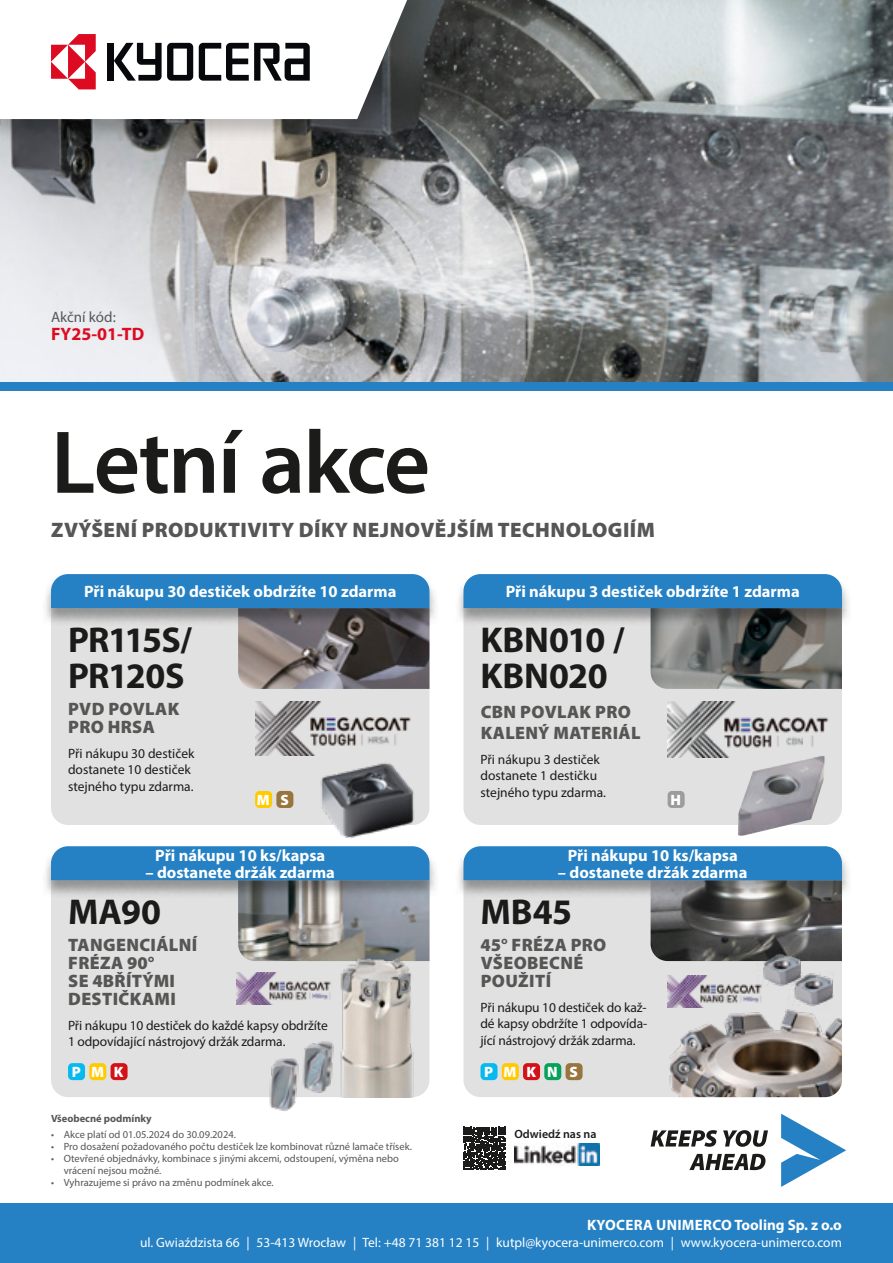
<style>
.page{position:relative;width:893px;height:1263px;background:#fff}
.page>*{position:absolute;margin:0;border:0;box-sizing:border-box;transform-origin:0 0}
.t1{font:600 90px "Myriad Pro";letter-spacing:-.02em;color:#1b1b1a}
.t2{font:700 36px/36px "Myriad Pro";letter-spacing:-.015em;color:#1b1b1a}
.t3{font:900 21px "Myriad Pro";letter-spacing:.02em;color:#565655}
.t4{font:900 18px/18px "Myriad Pro";letter-spacing:.02em;color:#565655}
.t5{font:700 18px "Myriad Pro";color:#dc0b22}
.t6{font:700 16.5px "Myriad Pro";color:#fff}
.t7{font:700 15px "Myriad Pro";letter-spacing:.01em;color:#fff}
.t8{font:900 15px "Myriad Pro";letter-spacing:.685em;color:#fff}
.t9{font:15px "Myriad Pro";color:#565655}
.t10{font:13.5px/16.5px "Myriad Pro";letter-spacing:-.005em;color:#1b1b1a}
.t11{font:13.5px "Myriad Pro";color:#fff}
.t12{font:600 12px "Myriad Pro";color:#1b1b1a}
.t13{font:10.5px/12px "Myriad Pro";color:#565655}
.t14{font:700 10.5px "Myriad Pro";color:#565655}
</style>
<div class="page">
<div style="left:463px;top:898px;width:379px;height:199px;background:#e1e1e1"></div>
<img style="left:651px;top:898px;width:191px;height:63px">
<div style="left:51px;top:626px;width:378px;height:199px;background:#e1e1e1"></div>
<div style="left:51px;top:898px;width:378px;height:199px;background:#e1e1e1"></div>
<div style="left:463px;top:626px;width:379px;height:199px;background:#e1e1e1"></div>
<img style="left:0;top:0;width:893px;height:383px">
<div style="left:0;top:0;width:434px;height:142px;background:#1b1b1a;opacity:.25"></div>
<svg style="left:0;top:0;width:407px;height:119px"></svg>
<div style="left:107px;top:43px;width:6px;height:38px;background:#07080b"></div>
<svg style="left:199px;top:43px;width:111px;height:38px"></svg>
<svg style="left:114px;top:43px;width:79px;height:38px"></svg>
<svg style="left:51px;top:34px;width:45px;height:55px"></svg>
<div style="left:0;top:383px;width:893px;height:8px;background:#2581c4"></div>
<div style="left:0;top:1203px;width:893px;height:60px;background:#2581c4"></div>
<svg style="left:463px;top:1127px;width:43px;height:42px;background:#3d3d3c"></svg>
<img style="left:514px;top:1144px;width:86px;height:21px">
<img style="left:238px;top:626px;width:191px;height:63px">
<img style="left:238px;top:898px;width:191px;height:63px">
<img style="left:651px;top:626px;width:191px;height:63px">
<div style="left:42px;top:573px;width:397px;height:53px;background:#1b1b1a;opacity:.4"></div>
<div style="left:51px;top:574px;width:378px;height:34px;background:#2581c4"></div>
<div style="left:42px;top:845px;width:397px;height:53px;background:#1b1b1a;opacity:.4"></div>
<div style="left:51px;top:846px;width:378px;height:34px;background:#2581c4"></div>
<div style="left:454px;top:845px;width:397px;height:53px;background:#1b1b1a;opacity:.4"></div>
<div style="left:463px;top:846px;width:379px;height:34px;background:#2581c4"></div>
<div style="left:454px;top:573px;width:397px;height:53px;background:#1b1b1a;opacity:.4"></div>
<div style="left:463px;top:574px;width:379px;height:34px;background:#2581c4"></div>
<div style="left:68px;top:1063px;width:17px;height:17px;background:#07baee;border-radius:4px"></div>
<div style="left:89px;top:1063px;width:17px;height:17px;background:#ffcb00;border-radius:4px"></div>
<div style="left:111px;top:1063px;width:17px;height:17px;background:#d41116;border-radius:4px"></div>
<div style="left:255px;top:791px;width:17px;height:17px;background:#ffcb00;border-radius:4px"></div>
<div style="left:276px;top:791px;width:17px;height:17px;background:#98753f;border-radius:4px"></div>
<div style="left:480px;top:1063px;width:17px;height:17px;background:#07baee;border-radius:4px"></div>
<div style="left:502px;top:1063px;width:17px;height:17px;background:#ffcb00;border-radius:4px"></div>
<div style="left:523px;top:1063px;width:17px;height:17px;background:#d41116;border-radius:4px"></div>
<div style="left:544px;top:1063px;width:17px;height:17px;background:#07a15c;border-radius:4px"></div>
<div style="left:566px;top:1063px;width:17px;height:17px;background:#98753f;border-radius:4px"></div>
<div style="left:668px;top:791px;width:17px;height:17px;background:#9c9c9c;border-radius:4px"></div>
<img style="left:306px;top:760px;width:120px;height:86px">
<img style="left:255px;top:702px;width:163px;height:54px">
<img style="left:738px;top:758px;width:87px;height:78px">
<img style="left:668px;top:702px;width:168px;height:56px">
<img style="left:330px;top:945px;width:94px;height:152px">
<img style="left:237px;top:972px;width:97px;height:33px">
<img style="left:663px;top:995px;width:179px;height:102px">
<img style="left:757px;top:951px;width:46px;height:38px">
<img style="left:788px;top:971px;width:47px;height:38px">
<img style="left:668px;top:975px;width:97px;height:33px">
<svg style="left:781px;top:1114px;width:65px;height:73px"></svg>
<svg style="left:689px;top:1154px;width:76px;height:16px"></svg>
<svg style="left:651px;top:1130px;width:117px;height:17px"></svg>
<img style="left:258px;top:1056px;width:38px;height:55px">
<img style="left:284px;top:1036px;width:67px;height:63px">
<p class="t9" style="left:51px;top:308px;width:66px">Akční kód:</p>
<h3 class="t5" style="left:51px;top:322px;width:95px">FY25-01-TD</h3>
<h1 class="t1" style="left:51px;top:405px;width:381px">Letní akce</h1>
<h3 class="t3" style="left:51px;top:516px;width:605px">ZVÝŠENÍ PRODUKTIVITY DÍKY NEJNOVĚJŠÍM TECHNOLOGIÍM</h3>
<p class="t6" style="left:84px;top:581px;width:314px">Při nákupu 30 destiček obdržíte 10 zdarma</p>
<p class="t6" style="left:506px;top:581px;width:296px">Při nákupu 3 destiček obdržíte 1 zdarma</p>
<h2 class="t2" style="left:68px;top:621px;width:125px">PR115S/<br>PR120S</h2>
<h3 class="t4" style="left:68px;top:699px;width:113px">PVD POVLAK<br>PRO HRSA</h3>
<p class="t10" style="left:68px;top:745px;width:128px">Při nákupu 30 destiček dostanete 10 destiček stejného typu zdarma.</p>
<p class="t8" style="left:257px;top:790px;width:33px">M S</p>
<p class="t6" style="left:155px;top:845px;width:172px">Při nákupu 10 ks/kapsa</p>
<p class="t6" style="left:145px;top:861px;width:191px">– dostanete držák zdarma</p>
<h2 class="t2" style="left:68px;top:893px;width:95px">MA90</h2>
<h3 class="t4" style="left:68px;top:935px;width:131px">TANGENCIÁLNÍ<br>FRÉZA 90°<br>SE 4BŘÍTÝMI<br>DESTIČKAMI</h3>
<p class="t10" style="left:68px;top:1017px;width:261px">Při nákupu 10 destiček do každé kapsy obdržíte<br>1 odpovídající nástrojový držák zdarma.</p>
<p class="t8" style="left:72px;top:1062px;width:53px">PMK</p>
<p class="t14" style="left:51px;top:1112px;width:102px">Všeobecné podmínky</p>
<p class="t13" style="left:51px;top:1129px;width:186px">• Akce platí od 01.05.2024 do 30.09.2024.</p>
<p class="t13" style="left:51px;top:1141px;width:362px">• Pro dosažení požadovaného počtu destiček lze kombinovat různé lamače třísek.</p>
<p class="t13" style="left:64px;top:1153px;width:337px;text-indent:-13px">• Otevřené objednávky, kombinace s jinými akcemi, odstoupení, výměna nebo vrácení nejsou možné.</p>
<p class="t13" style="left:51px;top:1177px;width:224px">• Vyhrazujeme si právo na změnu podmínek akce.</p>
<h2 class="t2" style="left:480px;top:621px;width:146px">KBN010 /<br>KBN020</h2>
<h3 class="t4" style="left:481px;top:700px;width:161px;line-height:21px">CBN POVLAK PRO<br>KALENÝ MATERIÁL</h3>
<p class="t10" style="left:480px;top:751px;width:127px">Při nákupu 3 destiček dostanete 1 destičku stejného typu zdarma.</p>
<p class="t8" style="left:671px;top:790px;width:12px">H</p>
<p class="t6" style="left:568px;top:845px;width:172px">Při nákupu 10 ks/kapsa</p>
<p class="t6" style="left:558px;top:861px;width:191px">– dostanete držák zdarma</p>
<h2 class="t2" style="left:480px;top:893px;width:93px">MB45</h2>
<h3 class="t4" style="left:480px;top:935px;width:127px">45° FRÉZA PRO<br>VŠEOBECNÉ<br>POUŽITÍ</h3>
<p class="t10" style="left:480px;top:999px;width:168px;text-align:justify">Při nákupu 10 destiček do kaž&shy;dé kapsy obdržíte 1 odpovída&shy;jící nástrojový držák zdarma.</p>
<p class="t8" style="left:484px;top:1062px;width:95px">PMKNS</p>
<p class="t12" style="left:514px;top:1126px;width:83px">Odwiedź nas na</p>
<p class="t7" style="left:587px;top:1215px;width:256px">KYOCERA UNIMERCO Tooling Sp. z o.o</p>
<p class="t11" style="left:140px;top:1234px;width:703px">ul. Gwiaździsta 66 | 53-413 Wrocław | Tel: +48 71 381 12 15 | kutpl@kyocera-unimerco.com | www.kyocera-unimerco.com</p>
</div>
